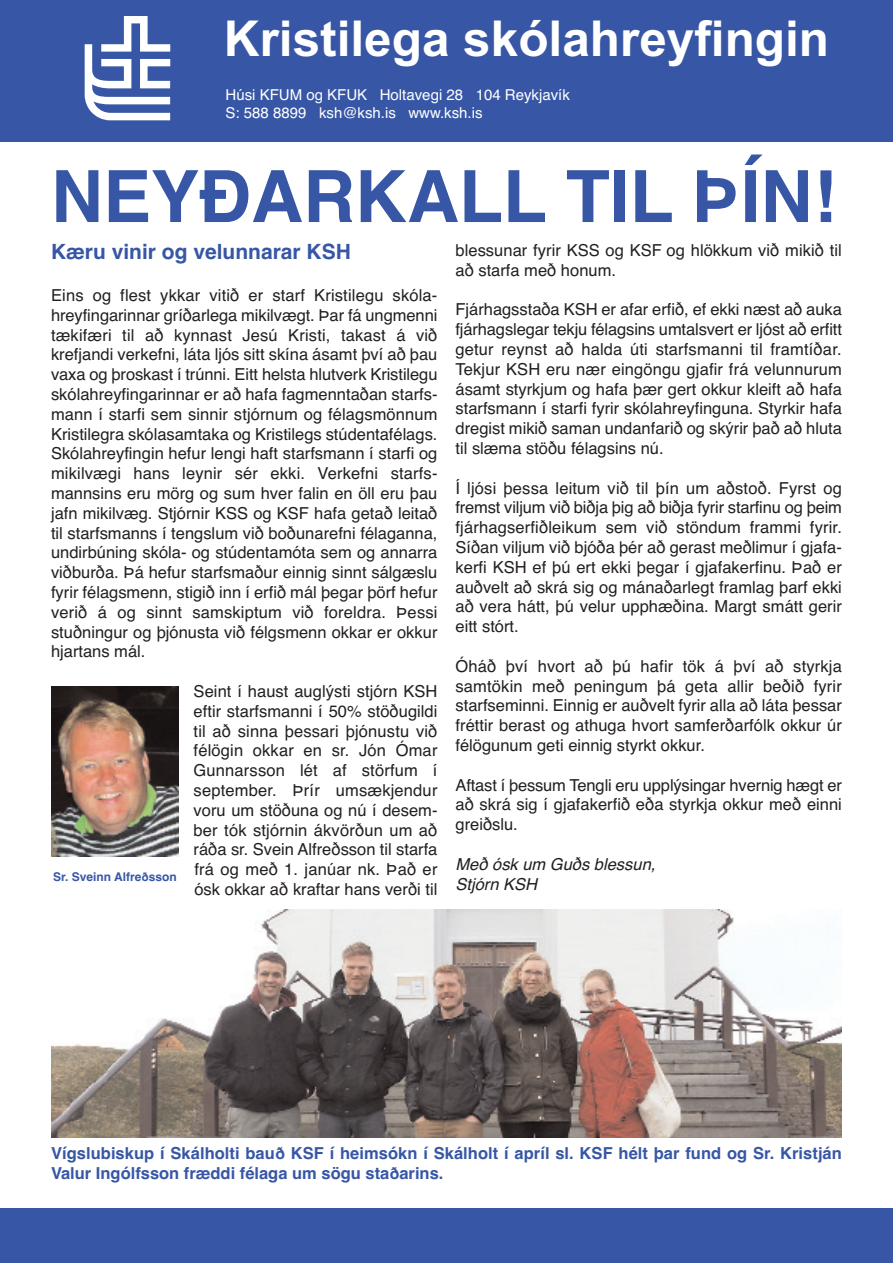
<style>
.page{position:relative;width:893px;height:1263px;background:#fff}
.page>*{position:absolute;margin:0;border:0;box-sizing:border-box;transform-origin:0 0}
.t1{font:700 72px "Helvetica";color:#3757a6}
.t2{font:700 49.5px "Arial";color:#fff}
.t3{font:700 21px "Helvetica";color:#3757a6}
.t4{font:16.5px/19.8px "Helvetica";color:#231f20;text-align:justify}
.t5{font:700 16.5px/19.8px "Helvetica";letter-spacing:.005em;color:#3757a6}
.t6{font:italic 16.5px/19.8px "Helvetica";color:#231f20}
.t7{font:15px/18px "Helvetica";color:#fff}
.t8{font:700 12px "Helvetica";color:#3757a6}
</style>
<div class="page">
<div style="left:0;top:0;width:893px;height:142px;background:#3757a6"></div>
<div style="left:0;top:1208px;width:893px;height:55px;background:#3757a6"></div>
<svg style="left:85px;top:16px;width:85px;height:104px"></svg>
<img style="left:51px;top:909px;width:791px;height:228px">
<img style="left:51px;top:687px;width:128px;height:170px">
<h2 class="t2" style="left:224px;top:10px;width:607px">Kristilega skólahreyfingin</h2>
<p class="t7" style="left:226px;top:86px;width:346px">Húsi KFUM og KFUK Holtavegi 28 104 Reykjavík<br>S: 588 8899 ksh@ksh.is www.ksh.is</p>
<h1 class="t1" style="left:51px;top:155px;width:787px">NEYÐARKALL TIL ÞÍN!</h1>
<p class="t3" style="left:51px;top:240px;width:301px">Kæru vinir og velunnarar KSH</p>
<p class="t4" style="left:51px;top:285px;width:388px">Eins og flest ykkar vitið er starf Kristilegu skóla&shy;hreyfingarinnar gríðarlega mikilvægt. Þar fá ungmenni tækifæri til að kynnast Jesú Kristi, takast á við krefjandi verkefni, láta ljós sitt skína ásamt því að þau vaxa og þroskast í trúnni. Eitt helsta hlutverk Kristilegu skólahreyfingarinnar er að hafa fagmenntaðan starfs&shy;mann í starfi sem sinnir stjórnum og félagsmönnum Kristilegra skólasamtaka og Kristilegs stúdentafélags.<br>Skólahreyfingin hefur lengi haft starfsmann í starfi og mikilvægi hans leynir sér ekki. Verkefni starfs&shy;mannsins eru mörg og sum hver falin en öll eru þau jafn mikilvæg. Stjórnir KSS og KSF hafa getað leitað til starfsmanns í tengslum við boðunarefni félaganna, undirbúning skóla- og stúdentamóta sem og annarra viðburða. Þá hefur starfsmaður einnig sinnt sálgæslu fyrir félagsmenn, stigið inn í erfið mál þegar þörf hefur verið á og sinnt samskiptum við foreldra. Þessi stuðningur og þjónusta við félgsmenn okkar er okkur hjartans mál.</p>
<p class="t4" style="left:194px;top:681px;width:245px">Seint í haust auglýsti stjórn KSH eftir starfsmanni í 50% stöðugildi til að sinna þessari þjónustu við félögin okkar en sr. Jón Ómar Gunnarsson lét af störfum í september. Þrír umsækjendur voru um stöðuna og nú í desem&shy;ber tók stjórnin ákvörðun um að ráða sr. Svein Alfreðsson til starfa frá og með 1. janúar nk. Það er ósk okkar að kraftar hans verði til</p>
<p class="t8" style="left:53px;top:869px;width:125px">Sr. Sveinn Alfreðsson</p>
<p class="t4" style="left:455px;top:240px;width:388px">blessunar fyrir KSS og KSF og hlökkum við mikið til að starfa með honum.</p>
<p class="t4" style="left:455px;top:300px;width:388px">Fjárhagsstaða KSH er afar erfið, ef ekki næst að auka fjárhagslegar tekju félagsins umtalsvert er ljóst að erfitt getur reynst að halda úti starfsmanni til framtíðar.<br>Tekjur KSH eru nær eingöngu gjafir frá velunnurum ásamt styrkjum og hafa þær gert okkur kleift að hafa starfsmann í starfi fyrir skólahreyfinguna. Styrkir hafa dregist mikið saman undanfarið og skýrir það að hluta til slæma stöðu félagsins nú.</p>
<p class="t4" style="left:455px;top:478px;width:388px">Í ljósi þessa leitum við til þín um aðstoð. Fyrst og fremst viljum við biðja þig að biðja fyrir starfinu og þeim fjárhagserfiðleikum sem við stöndum frammi fyrir.<br>Síðan viljum við bjóða þér að gerast meðlimur í gjafa&shy;kerfi KSH ef þú ert ekki þegar í gjafakerfinu. Það er auðvelt að skrá sig og mánaðarlegt framlag þarf ekki að vera hátt, þú velur upphæðina. Margt smátt gerir eitt stórt.</p>
<p class="t4" style="left:455px;top:656px;width:388px">Óháð því hvort að þú hafir tök á því að styrkja samtökin með peningum þá geta allir beðið fyrir starfseminni. Einnig er auðvelt fyrir alla að láta þessar fréttir berast og athuga hvort samferðarfólk okkur úr félögunum geti einnig styrkt okkur.</p>
<p class="t4" style="left:455px;top:775px;width:388px">Aftast í þessum Tengli eru upplýsingar hvernig hægt er að skrá sig í gjafakerfið eða styrkja okkur með einni greiðslu.</p>
<p class="t6" style="left:455px;top:854px;width:201px">Með ósk um Guðs blessun,<br>Stjórn KSH</p>
<p class="t5" style="left:51px;top:1143px;width:792px">Vígslubiskup í Skálholti bauð KSF í heimsókn í Skálholt í apríl sl. KSF hélt þar fund og Sr. Kristján<br>Valur Ingólfsson fræddi félaga um sögu staðarins.</p>
</div>
